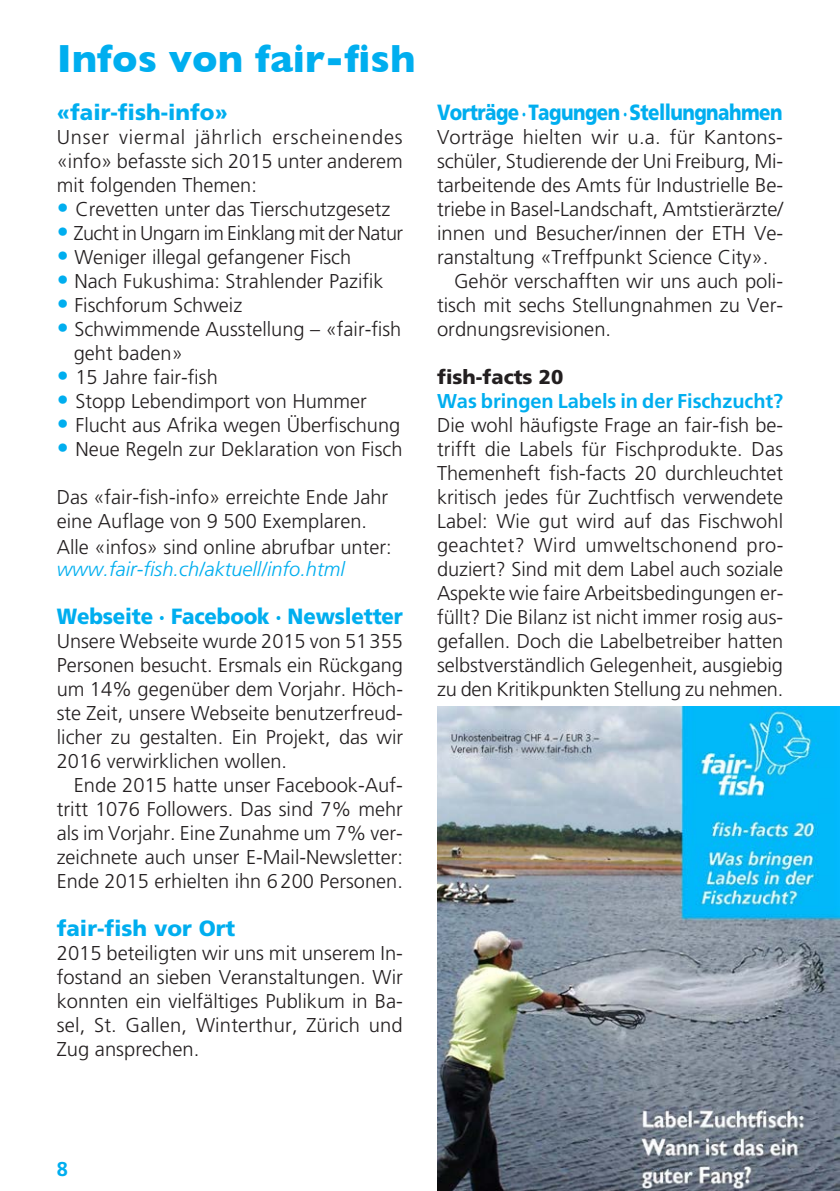
<style>
.page{position:relative;width:840px;height:1191px;background:#fff}
.page>*{position:absolute;margin:0;border:0;box-sizing:border-box;transform-origin:0 0}
.t1{font:700 40px "Gill Sans";color:#00aeef}
.t2{font:900 22px "Frutiger";letter-spacing:-.03em;color:#00aeef;scale:.85 1}
.t3{font:900 22px "Frutiger";letter-spacing:-.01em;color:#00aeef}
.t4{font:900 22px "Frutiger";letter-spacing:-.01em;color:#00aeef;scale:.93 1}
.t5{font:300 20px/24px "Frutiger";color:#231f20;text-align:justify}
.t6{font:300 20px "Frutiger";letter-spacing:-.025em;color:#231f20}
.t7{font:italic 300 20px "Frutiger";color:#00aeef}
.t8{font:700 20px "Frutiger";letter-spacing:-.005em;color:#00aeef}
.t9{font:900 20px "Frutiger";color:#231f20}
.s1{font-weight:700;font-size:24px;color:#00aeef}
.s2{font-size:24px;color:#00aeef}
.s3{font-size:20px}
</style>
<div class="page">
<img style="left:437px;top:706px;width:402px;height:485px">
<h1 class="t1" style="left:57px;top:35px;width:360px">Infos von fair-fish</h1>
<p class="t3" style="left:57px;top:99px;width:173px">«fair-fish-info»</p>
<p class="t5" style="left:57px;top:125px;width:347px">Unser viermal jährlich erscheinendes «info» befasste sich 2015 unter anderem mit folgenden Themen:</p>
<p class="t5" style="left:57px;top:197px;width:335px"><span class="s1">•</span> Crevetten unter das Tierschutzgesetz</p>
<p class="t6" style="left:57px;top:222px;width:348px"><span class="s2">•</span> Zucht in Ungarn im Einklang mit der Natur</p>
<p class="t5" style="left:57px;top:245px;width:296px"><span class="s2">•</span> Weniger illegal gefangener Fisch</p>
<p class="t5" style="left:57px;top:269px;width:328px"><span class="s2">•</span> Nach Fukushima: Strahlender Pazifik</p>
<p class="t5" style="left:57px;top:293px;width:187px"><span class="s2">•</span> Fischforum Schweiz</p>
<p class="t5" style="left:74px;top:317px;width:329px;text-indent:-17px"><span class="s2">•</span> Schwimmende Ausstellung – «fair-fish geht baden»</p>
<p class="t5" style="left:57px;top:365px;width:162px"><span class="s2">•</span> 15 Jahre fair-fish</p>
<p class="t5" style="left:57px;top:389px;width:311px"><span class="s2">•</span> Stopp Lebendimport von Hummer</p>
<p class="t5" style="left:57px;top:413px;width:345px"><span class="s2">•</span> Flucht aus Afrika wegen Überfischung</p>
<p class="t5" style="left:57px;top:437px;width:347px"><span class="s2">•</span> Neue Regeln zur Deklaration von Fisch</p>
<p class="t5" style="left:57px;top:485px;width:333px">Das «fair-fish-info» erreichte Ende Jahr eine Auflage von 9 500 Exemplaren.</p>
<p class="t5" style="left:57px;top:535px;width:336px">Alle «infos» sind online abrufbar unter:</p>
<p class="t7" style="left:57px;top:558px;width:289px">www.fair-fish.ch/aktuell/info.html</p>
<p class="t4" style="left:57px;top:603px;width:373px">Webseite · Facebook · Newsletter</p>
<p class="t5" style="left:57px;top:629px;width:348px">Unsere Webseite wurde 2015 von 51355<br>Personen besucht. Ersmals ein Rückgang um 14% gegenüber dem Vorjahr. Höch&shy;ste Zeit, unsere Webseite benutzerfreud&shy;licher zu gestalten. Ein Projekt, das wir 2016 verwirklichen wollen.</p>
<p class="t5" style="left:57px;top:773px;width:347px;text-indent:17px">Ende 2015 hatte unser Facebook-Auf&shy;tritt 1076 Followers. Das sind 7% mehr als im Vorjahr. Eine Zunahme um 7% ver&shy;zeichnete auch unser E-Mail-Newsletter:<br>Ende 2015 erhielten ihn 6200 Personen.</p>
<p class="t3" style="left:57px;top:915px;width:180px">fair-fish vor Ort</p>
<p class="t5" style="left:57px;top:941px;width:347px">2015 beteiligten wir uns mit unserem In&shy;fostand an sieben Veranstaltungen. Wir konnten ein vielfältiges Publikum in Ba&shy;sel, St. Gallen, Winterthur, Zürich und Zug ansprechen.</p>
<p class="t2" style="left:437px;top:99px;width:408px">Vorträge <span class="s3">·</span> Tagungen <span class="s3">·</span> Stellungnahmen</p>
<p class="t5" style="left:437px;top:125px;width:347px">Vorträge hielten wir u.a. für Kantons-</p>
<p class="t5" style="left:437px;top:149px;width:347px">schüler, Studierende der Uni Freiburg, Mi-</p>
<p class="t5" style="left:437px;top:173px;width:347px">tarbeitende des Amts für Industrielle Be-</p>
<p class="t5" style="left:437px;top:197px;width:347px">triebe in Basel-Landschaft, Amtstierärzte/</p>
<p class="t5" style="left:437px;top:221px;width:347px">innen und Besucher/innen der ETH Ve-</p>
<p class="t5" style="left:437px;top:245px;width:333px">ranstaltung «Treffpunkt Science City».</p>
<p class="t5" style="left:454px;top:269px;width:330px">Gehör verschafften wir uns auch poli-</p>
<p class="t5" style="left:437px;top:293px;width:347px">tisch mit sechs Stellungnahmen zu Ver-</p>
<p class="t5" style="left:437px;top:317px;width:176px">ordnungsrevisionen.</p>
<p class="t9" style="left:437px;top:365px;width:128px">fish-facts 20</p>
<p class="t8" style="left:437px;top:389px;width:347px">Was bringen Labels in der Fischzucht?</p>
<p class="t5" style="left:437px;top:413px;width:348px">Die wohl häufigste Frage an fair-fish be&shy;trifft die Labels für Fischprodukte. Das Themenheft fish-facts 20 durchleuchtet kritisch jedes für Zuchtfisch verwendete Label: Wie gut wird auf das Fischwohl geachtet? Wird umweltschonend pro&shy;duziert? Sind mit dem Label auch soziale Aspekte wie faire Arbeitsbedingungen er&shy;füllt? Die Bilanz ist nicht immer rosig aus&shy;gefallen. Doch die Labelbetreiber hatten selbstverständlich Gelegenheit, ausgiebig zu den Kritikpunkten Stellung zu nehmen.</p>
<p class="t8" style="left:57px;top:1157px;width:13px">8</p>
</div>
